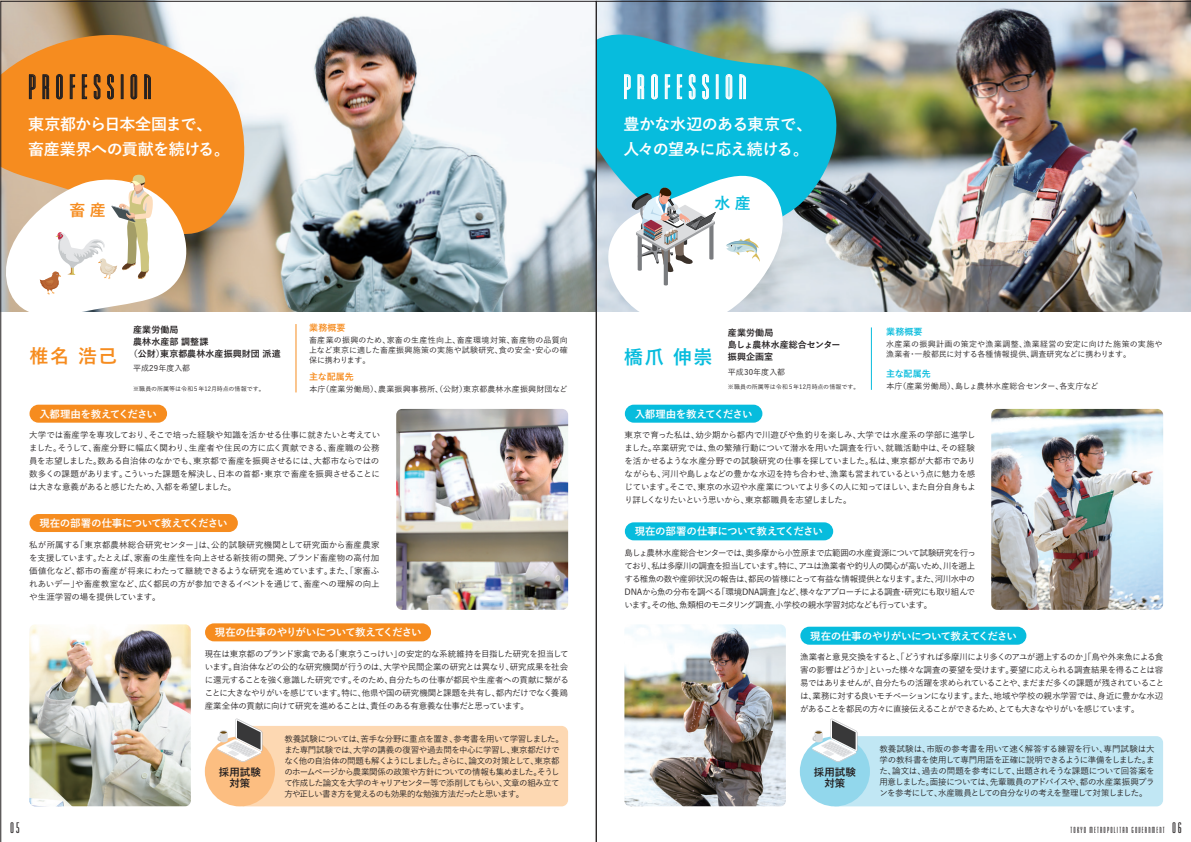
<style>
.page{position:relative;width:1191px;height:842px;background:#fff}
.page>*{position:absolute;margin:0;border:0;box-sizing:border-box;transform-origin:0 0}
.t1{font:34.2px "Modula OT Tall";letter-spacing:.15em;color:#231f20;scale:1.11 1}
.t2{font:34.2px "Modula OT Tall";letter-spacing:.15em;color:#fff;scale:1.11 1}
.t3{font:700 19px "Yu Go";color:#f68c1f}
.t4{font:700 19px "Yu Go";color:#07bcdd}
.t5{font:700 16px/25px "Yu Go";letter-spacing:-.03em;color:#fff}
.t6{font:700 16px "Yu Go";color:#f68c1f}
.t7{font:700 16px "Yu Go";color:#07bcdd}
.t8{font:15.2px "Modula OT Tall";color:#231f20;scale:1.25 1}
.t9{font:700 10.5px "Yu Go";letter-spacing:-.05em;color:#fff}
.t10{font:700 10.5px/11.5px "Yu Go";letter-spacing:.01em;color:#231f20;text-align:center}
.t11{font:700 9px/12px "Yu Go";letter-spacing:.01em;color:#231f20}
.t12{font:700 9px "Yu Go";letter-spacing:.01em;color:#f68c1f}
.t13{font:700 9px "Yu Go";letter-spacing:.01em;color:#07bcdd}
.t14{font:8.8px "Modula OT Tall";letter-spacing:.105em;color:#231f20;scale:1.25 1}
.t15{font:500 8.5px/13px "Yu Go";letter-spacing:-.06em;color:#231f20;text-align:justify}
.t16{font:500 8.5px/13px "Yu Go";letter-spacing:-.03em;color:#231f20}
.t17{font:500 8px/10px "Yu Go";letter-spacing:.015em;color:#231f20;text-align:justify}
.t18{font:500 6px "Yu Go";letter-spacing:-.01em;color:#231f20}
.s1{font-size:15.2px}
</style>
<div class="page">
<img style="left:1px;top:1px;width:595px;height:841px">
<img style="left:596px;top:1px;width:595px;height:841px">
<h1 class="t1" style="left:28px;top:70px;width:113px">PROFESSION</h1>
<h1 class="t2" style="left:623px;top:70px;width:113px">PROFESSION</h1>
<h3 class="t5" style="left:28px;top:112px;width:203px">東京都から日本全国まで、畜産業界への貢献を続ける。</h3>
<h3 class="t5" style="left:623px;top:112px;width:190px">豊かな水辺のある東京で、人々の望みに応え続ける。</h3>
<h3 class="t6" style="left:69px;top:201px;width:38px">畜 産</h3>
<h3 class="t7" style="left:714px;top:194px;width:38px">水 産</h3>
<h2 class="t3" style="left:29px;top:345px;width:89px">椎名 浩己</h2>
<p class="t11" style="left:133px;top:323px;width:47px">産業労働局</p>
<p class="t11" style="left:133px;top:335px;width:77px">農林水産部 調整課</p>
<p class="t11" style="left:129px;top:347px;width:153px">（公財）東京都農林水産振興財団 派遣</p>
<p class="t18" style="left:133px;top:384px;width:133px">※職員の所属等は令和５年12月時点の情報です。</p>
<p class="t17" style="left:133px;top:362px;width:59px">平成29年度入都</p>
<p class="t12" style="left:309px;top:323px;width:38px">業務概要</p>
<p class="t17" style="left:309px;top:334px;width:260px">畜産業の振興のため、家畜の生産性向上、畜産環境対策、畜産物の品質向上など東京に適した畜産振興施策の実施や試験研究、食の安全・安心の確保に携わります。</p>
<p class="t12" style="left:309px;top:372px;width:46px">主な配属先</p>
<p class="t17" style="left:309px;top:383px;width:260px">本庁（産業労働局）、農業振興事務所、（公財）東京都農林水産振興財団など</p>
<h2 class="t4" style="left:624px;top:346px;width:90px">橋爪 伸崇</h2>
<p class="t11" style="left:728px;top:327px;width:114px">産業労働局<br>島しょ農林水産総合センター振興企画室</p>
<p class="t18" style="left:728px;top:381px;width:133px">※職員の所属等は令和５年12月時点の情報です。</p>
<p class="t17" style="left:728px;top:366px;width:59px">平成30年度入都</p>
<p class="t13" style="left:886px;top:326px;width:38px">業務概要</p>
<p class="t17" style="left:886px;top:338px;width:278px">水産業の振興計画の策定や漁業調整、漁業経営の安定に向けた施策の実施や漁業者・一般都民に対する各種情報提供、調査研究などに携わります。</p>
<p class="t13" style="left:886px;top:369px;width:46px">主な配属先</p>
<p class="t17" style="left:886px;top:380px;width:214px">本庁（産業労働局）、島しょ農林水産総合センター、各支庁など</p>
<p class="t9" style="left:39px;top:408px;width:119px">入都理由を教えてください</p>
<p class="t15" style="left:29px;top:428px;width:352px">大学では畜産学を専攻しており、そこで培った経験や知識を活かせる仕事に就きたいと考えていました。そうして、畜産分野に幅広く関わり、生産者や住民の方に広く貢献できる、畜産職の公務員を志望しました。数ある自治体のなかでも、東京都で畜産を振興させるには、大都市ならではの数多くの課題があります。こういった課題を解決し、日本の首都・東京で畜産を振興させることには大きな意義があると感じたため、入都を希望しました。</p>
<p class="t9" style="left:39px;top:517px;width:190px">現在の部署の仕事について教えてください</p>
<p class="t15" style="left:29px;top:537px;width:352px">私が所属する「東京都農林総合研究センター」は、公的試験研究機関として研究面から畜産農家を支援しています。たとえば、家畜の生産性を向上させる新技術の開発、ブランド畜産物の高付加価値化など、都市の畜産が将来にわたって継続できるような研究を進めています。また、「家畜ふれあいデー」や畜産教室など、広く都民の方が参加できるイベントを通じて、畜産への理解の向上や生涯学習の場を提供しています。</p>
<p class="t9" style="left:215px;top:626px;width:208px">現在の仕事のやりがいについて教えてください</p>
<p class="t15" style="left:205px;top:646px;width:365px">現在は東京都のブランド家禽である「東京うこっけい」の安定的な系統維持を目指した研究を担当しています。自治体などの公的な研究機関が行うのは、大学や民間企業の研究とは異なり、研究成果を社会に還元することを強く意識した研究です。そのため、自分たちの仕事が都民や生産者への貢献に繋がることに大きなやりがいを感じています。特に、他県や国の研究機関と課題を共有し、都内だけでなく養鶏産業全体の貢献に向けて研究を進めることは、責任のある有意義な仕事だと思っています。</p>
<p class="t9" style="left:635px;top:408px;width:119px">入都理由を教えてください</p>
<p class="t16" style="left:624px;top:428px;width:353px">東京で育った私は、幼少期から都内で川遊びや魚釣りを楽しみ、大学では水産系の学部に進学しました。卒業研究では、魚の繁殖行動について潜水を用いた調査を行い、就職活動中は、その経験を活かせるような水産分野での試験研究の仕事を探していました。私は、東京都が大都市でありながらも、河川や島しょなどの豊かな水辺を持ち合わせ、漁業も営まれているという点に魅力を感じています。そこで、東京の水辺や水産業についてより多くの人に知ってほしい、また自分自身もより詳しくなりたいという思いから、東京都職員を志望しました。</p>
<p class="t9" style="left:635px;top:525px;width:190px">現在の部署の仕事について教えてください</p>
<p class="t15" style="left:624px;top:545px;width:353px;text-align:left">島しょ農林水産総合センターでは、奥多摩から小笠原まで広範囲の水産資源について試験研究を行っており、私は多摩川の調査を担当しています。特に、アユは漁業者や釣り人の関心が高いため、川を遡上する稚魚の数や産卵状況の報告は、都民の皆様にとって有益な情報提供となります。また、河川水中のDNAから魚の分布を調べる「環境DNA調査」など、様々なアプローチによる調査・研究にも取り組んでいます。その他、魚類相のモニタリング調査、小学校の親水学習対応なども行っています。</p>
<p class="t9" style="left:810px;top:630px;width:208px">現在の仕事のやりがいについて教えてください</p>
<p class="t15" style="left:800px;top:650px;width:365px;text-align:left">漁業者と意見交換をすると、「どうすれば多摩川により多くのアユが遡上するのか」「鳥や外来魚による食害の影響はどうか」といった様々な調査の要望を受けます。要望に応えられる調査結果を得ることは容易ではありませんが、自分たちの活躍を求められていることや、まだまだ多くの課題が残されていることは、業務に対する良いモチベーションになります。また、地域や学校の親水学習では、身近に豊かな水辺があることを都民の方々に直接伝えることができるため、とても大きなやりがいを感じています。</p>
<p class="t10" style="left:219px;top:766px;width:44px">採用試験対策</p>
<p class="t15" style="left:284px;top:732px;width:281px;line-height:11px;text-align:left">教養試験については、苦手な分野に重点を置き、参考書を用いて学習しました。また専門試験では、大学の講義の復習や過去問を中心に学習し、東京都だけでなく他の自治体の問題も解くようにしました。さらに、論文の対策として、東京都のホームページから農業関係の政策や方針についての情報も集めました。そうして作成した論文を大学のキャリアセンター等で添削してもらい、文章の組み立て方や正しい書き方を覚えるのも効果的な勉強方法だったと思います。</p>
<p class="t10" style="left:814px;top:766px;width:44px">採用試験対策</p>
<p class="t15" style="left:879px;top:743px;width:277px;line-height:11px">教養試験は、市販の参考書を用いて速く解答する練習を行い、専門試験は大学の教科書を使用して専門用語を正確に説明できるように準備をしました。また、論文は、過去の問題を参考にして、出題されそうな課題について回答案を用意しました。面接については、先輩職員のアドバイスや、都の水産業振興プランを参考にして、水産職員としての自分なりの考えを整理して対策しました。</p>
<h3 class="t8" style="left:10px;top:820px;width:9px">05</h3>
<p class="t14" style="left:1070px;top:826px;width:90px">TOKYO METROPOLITAN GOVERNMENT <span class="s1">06</span></p>
</div>
